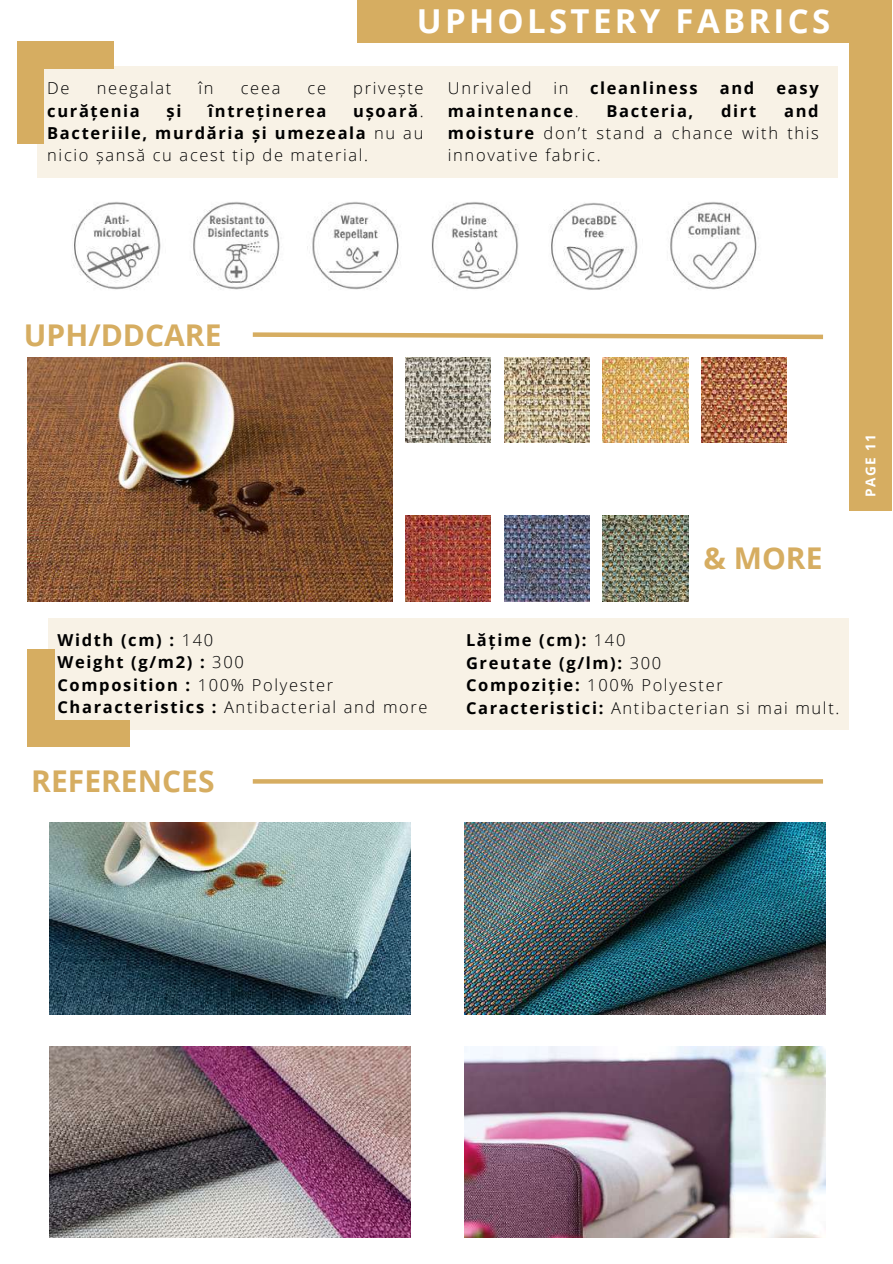
<style>
.page{position:relative;width:893px;height:1264px;background:#fff}
.page>*{position:absolute;margin:0;border:0;box-sizing:border-box;transform-origin:0 0}
.t1{font:700 33px "Open Sans";letter-spacing:.1em;color:#fff}
.t2{font:700 30px "Open Sans";color:#d6ad61}
.t3{font:700 16.5px/22.5px "Open Sans";letter-spacing:.1em;color:#000}
.t4{font:300 16.5px/22.5px "Open Sans";letter-spacing:.1em;color:#000;text-align:justify}
.t5{font:700 13.65px "Open Sans";letter-spacing:.1em;color:#fff}
.s1{font-weight:700}
.s2{font-weight:300}
</style>
<div class="page">
<div style="left:849px;top:0;width:42px;height:510px;background:#d6ad61"></div>
<div style="left:357px;top:0;width:510px;height:42px;background:#d6ad61"></div>
<img style="left:73px;top:202px;width:684px;height:88px">
<div style="left:37px;top:66px;width:801px;height:112px;background:#f8f2e6"></div>
<div style="left:31px;top:41px;width:83px;height:27px;background:#d6ad61"></div>
<div style="left:17px;top:41px;width:26px;height:103px;background:#d6ad61"></div>
<svg style="left:252px;top:332px;width:572px;height:8px"></svg>
<div style="left:48px;top:618px;width:800px;height:111px;background:#f8f2e6"></div>
<div style="left:27px;top:649px;width:28px;height:83px;background:#d6ad61"></div>
<div style="left:27px;top:720px;width:103px;height:26px;background:#d6ad61"></div>
<svg style="left:253px;top:779px;width:570px;height:4px;background:#d7af66"></svg>
<img style="left:27px;top:357px;width:365px;height:244px">
<img style="left:405px;top:357px;width:86px;height:86px">
<img style="left:504px;top:357px;width:85px;height:86px">
<img style="left:602px;top:357px;width:86px;height:86px">
<img style="left:701px;top:357px;width:85px;height:86px">
<img style="left:405px;top:516px;width:86px;height:85px">
<img style="left:504px;top:516px;width:85px;height:85px">
<img style="left:602px;top:516px;width:86px;height:85px">
<img style="left:49px;top:822px;width:361px;height:192px">
<img style="left:465px;top:822px;width:360px;height:192px">
<img style="left:49px;top:1046px;width:361px;height:191px">
<img style="left:465px;top:1046px;width:360px;height:191px">
<h1 class="t1" style="left:417px;top:-2px;width:415px">UPHOLSTERY FABRICS</h1>
<p class="t4" style="left:47px;top:76px;width:24px">De</p>
<p class="t4" style="left:97px;top:76px;width:76px">neegalat</p>
<p class="t4" style="left:198px;top:76px;width:17px">în</p>
<p class="t4" style="left:241px;top:76px;width:41px">ceea</p>
<p class="t4" style="left:307px;top:76px;width:20px">ce</p>
<p class="t4" style="left:353px;top:76px;width:72px">privește</p>
<p class="t3" style="left:47px;top:99px;width:94px">curățenia</p>
<p class="t3" style="left:167px;top:99px;width:16px">și</p>
<p class="t3" style="left:208px;top:99px;width:120px">întreținerea</p>
<p class="t4" style="left:47px;top:99px;width:378px;text-indent:306px"><span class="s1">ușoară</span>.<br><span class="s1">Bacteriile, murdăria și umezeala</span> nu au nicio șansă cu acest tip de material.</p>
<p class="t4" style="left:448px;top:76px;width:85px">Unrivaled</p>
<p class="t4" style="left:553px;top:76px;width:17px">in</p>
<p class="t3" style="left:590px;top:76px;width:109px">cleanliness</p>
<p class="t3" style="left:719px;top:76px;width:36px">and</p>
<p class="t3" style="left:776px;top:76px;width:44px">easy</p>
<p class="t3" style="left:448px;top:99px;width:132px">maintenance<span class="s2">.</span></p>
<p class="t3" style="left:606px;top:99px;width:88px">Bacteria,</p>
<p class="t3" style="left:721px;top:99px;width:37px">dirt</p>
<p class="t4" style="left:448px;top:99px;width:372px;text-indent:336px"><span class="s1">and moisture</span> don’t stand a chance with this innovative fabric.</p>
<h2 class="t2" style="left:24px;top:314px;width:199px">UPH/DDCARE</h2>
<p class="t3" style="left:57px;top:628px;width:371px">Width (cm) : <span class="s2">140<br></span>Weight (g/m2) : <span class="s2">300<br></span>Composition : <span class="s2">100% Polyester<br></span>Characteristics : <span class="s2">Antibacterial and more</span></p>
<h2 class="t2" style="left:31px;top:760px;width:185px">REFERENCES</h2>
<h2 class="t2" style="left:703px;top:537px;width:120px">&amp; MORE</h2>
<p class="t3" style="left:466px;top:628px;width:375px">Lățime (cm): <span class="s2">140<br></span>Greutate (g/lm): <span class="s2">300<br></span>Compoziție: <span class="s2">100% Polyester<br></span>Caracteristici: <span class="s2">Antibacterian si mai mult.</span></p>
<p class="t5" style="left:860px;top:497px;width:64px;rotate:-90deg">PAGE 11</p>
</div>
